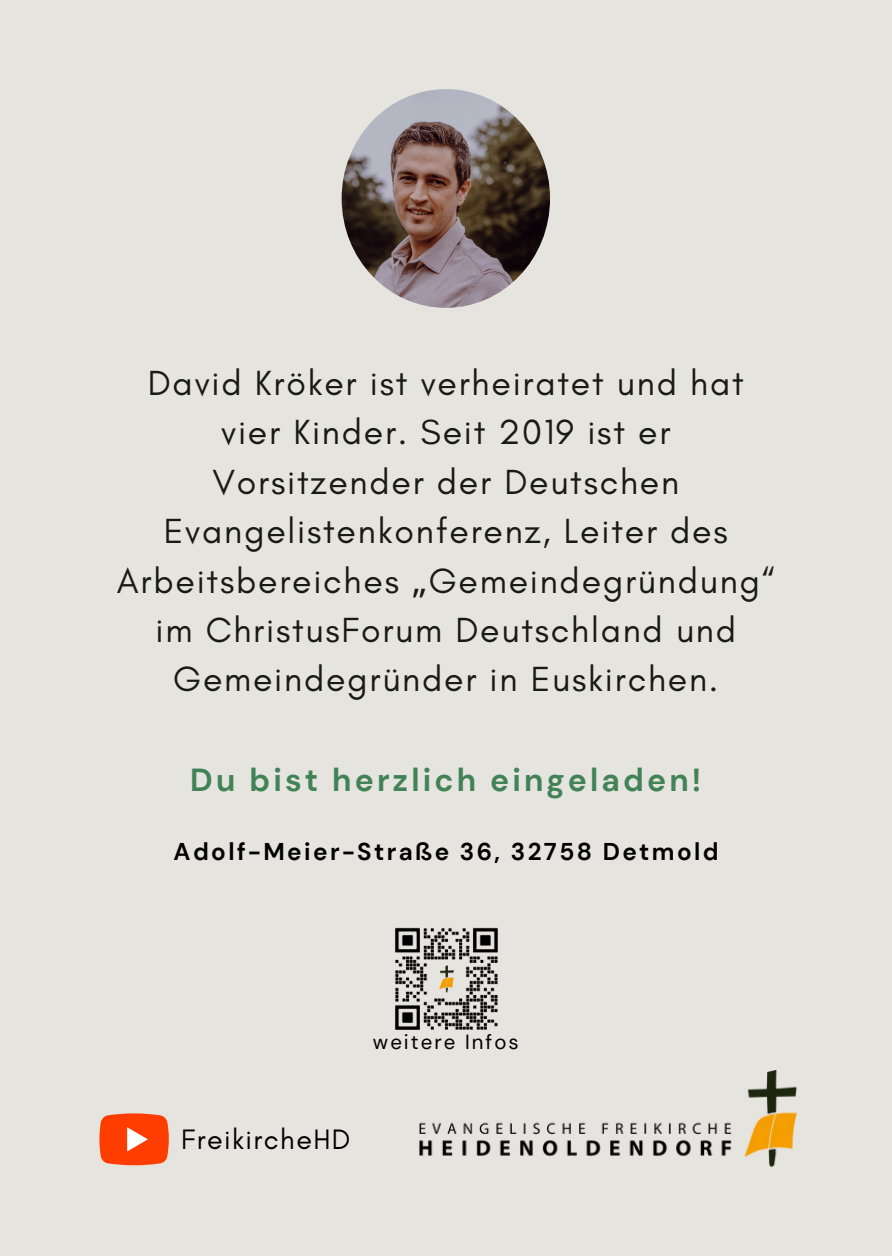
<style>
.page{position:relative;width:892px;height:1258px;background:#fff}
.page>*{position:absolute;margin:0;border:0;box-sizing:border-box;transform-origin:0 0}
.t1{font:35.7px/49.5px "Glacial Indifference";letter-spacing:.05em;color:#181b13;text-align:center}
.t2{font:700 31.8px "DM Sans";letter-spacing:.1em;color:#428257}
.t3{font:28.5px "Glacial Indifference";letter-spacing:.05em;color:#000}
.t4{font:700 24.3px "DM Sans";letter-spacing:.1em;color:#000}
.t5{font:20.4px "DM Sans";letter-spacing:.1em;color:#000}
.s1{font-family:"Noto Sans"}
</style>
<div class="page">
<div style="left:0;top:0;width:891px;height:1255px;background:#e6e4de"></div>
<img style="left:341px;top:89px;width:209px;height:219px;border-radius:50%">
<img style="left:419px;top:1070px;width:378px;height:96px">
<svg style="left:99px;top:1113px;width:70px;height:52px;background:#fc5824"></svg>
<img style="left:395px;top:927px;width:102px;height:102px">
<h1 class="t1" style="left:117px;top:358px;width:659px">David Kröker ist verheiratet und hat vier Kinder. Seit 2019 ist er Vorsitzender der Deutschen Evangelistenkonferenz, Leiter des Arbeitsbereiches <span class="s1">„</span>Gemeindegründung“ im ChristusForum Deutschland und Gemeindegründer in Euskirchen.</h1>
<h4 class="t2" style="left:190px;top:759px;width:512px">Du bist herzlich eingeladen!</h4>
<p class="t4" style="left:174px;top:835px;width:546px">Adolf-Meier-Straße 36, 32758 Detmold</p>
<p class="t5" style="left:373px;top:1028px;width:147px">weitere Infos</p>
<h3 class="t3" style="left:181px;top:1121px;width:171px">FreikircheHD</h3>
</div>
